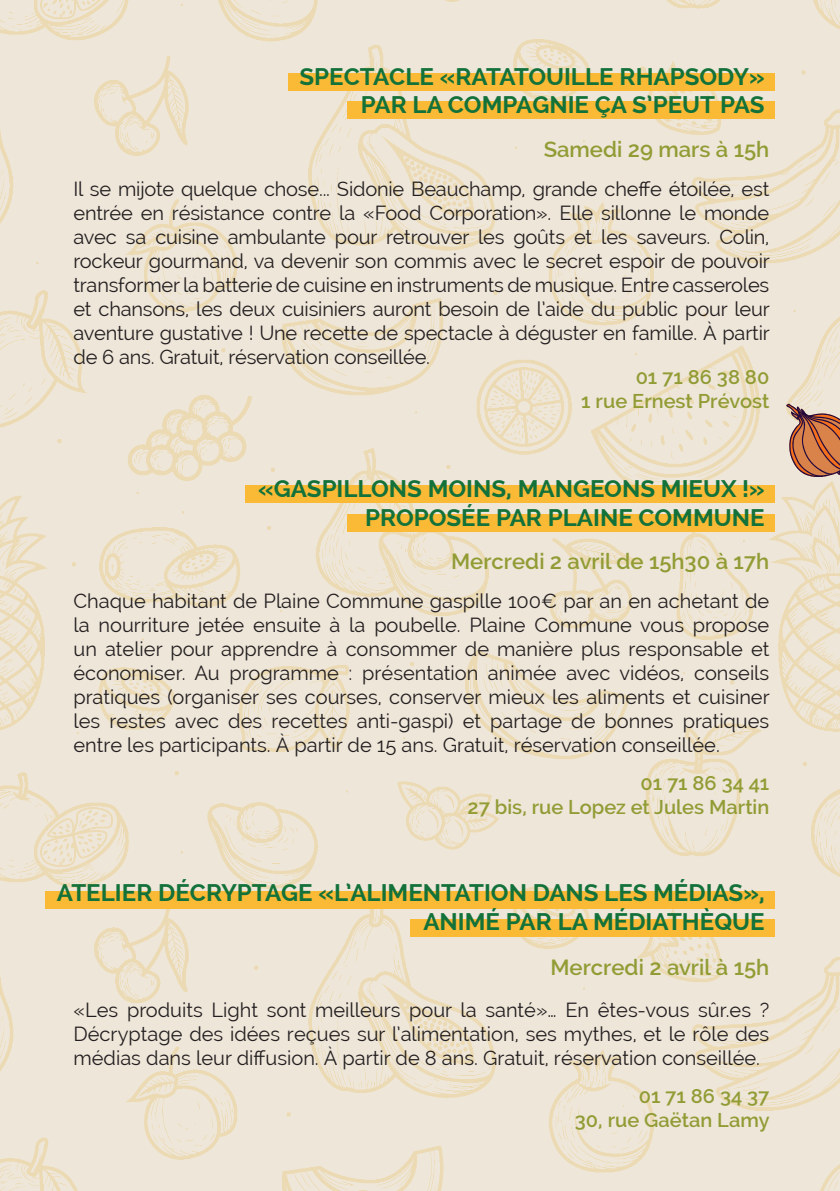
<style>
.page{position:relative;width:840px;height:1191px;background:#fff}
.page>*{position:absolute;margin:0;border:0;box-sizing:border-box;transform-origin:0 0}
.t1{font:700 24px/28.8px "Raleway";color:#13713a;text-align:right}
.t2{font:600 22px "Raleway";color:#919c35}
.t3{font:20px/24px "Raleway";color:#231f20;text-align:justify}
.t4{font:600 20px "Raleway";color:#919c35}
</style>
<div class="page">
<img style="left:0;top:0;width:839px;height:1191px">
<div style="left:245px;top:485px;width:529px;height:18px;background:#faba36"></div>
<div style="left:347px;top:101px;width:427px;height:18px;background:#faba36"></div>
<div style="left:288px;top:73px;width:486px;height:18px;background:#faba36"></div>
<div style="left:347px;top:514px;width:427px;height:17px;background:#faba36"></div>
<div style="left:46px;top:891px;width:728px;height:18px;background:#faba36"></div>
<div style="left:410px;top:919px;width:364px;height:18px;background:#faba36"></div>
<svg style="left:785px;top:404px;width:54px;height:75px;background:#c1866a"></svg>
<p class="t1" style="left:299px;top:62px;width:466px">SPECTACLE «RATATOUILLE RHAPSODY»</p>
<p class="t1" style="left:360px;top:91px;width:405px">PAR LA COMPAGNIE ÇA S’PEUT PAS</p>
<p class="t2" style="left:543px;top:136px;width:227px">Samedi 29 mars à 15h</p>
<p class="t3" style="left:73px;top:176px;width:697px">Il se mijote quelque chose... Sidonie Beauchamp, grande cheffe étoilée, est entrée en résistance contre la «Food Corporation». Elle sillonne le monde avec sa cuisine ambulante pour retrouver les goûts et les saveurs. Colin, rockeur gourmand, va devenir son commis avec le secret espoir de pouvoir transformer la batterie de cuisine en instruments de musique. Entre casseroles et chansons, les deux cuisiniers auront besoin de l’aide du public pour leur aventure gustative ! Une recette de spectacle à déguster en famille. À partir de 6 ans. Gratuit, réservation conseillée.</p>
<p class="t4" style="left:635px;top:366px;width:135px">01 71 86 38 80</p>
<p class="t4" style="left:581px;top:390px;width:189px">1 rue Ernest Prévost</p>
<p class="t1" style="left:258px;top:474px;width:507px">«GASPILLONS MOINS, MANGEONS MIEUX !»</p>
<p class="t1" style="left:365px;top:503px;width:401px">PROPOSÉE PAR PLAINE COMMUNE</p>
<p class="t2" style="left:451px;top:549px;width:319px">Mercredi 2 avril de 15h30 à 17h</p>
<p class="t3" style="left:73px;top:589px;width:697px">Chaque habitant de Plaine Commune gaspille 100€ par an en achetant de la nourriture jetée ensuite à la poubelle. Plaine Commune vous propose un atelier pour apprendre à consommer de manière plus responsable et économiser. Au programme : présentation animée avec vidéos, conseils pratiques (organiser ses courses, conserver mieux les aliments et cuisiner les restes avec des recettes anti-gaspi) et partage de bonnes pratiques entre les participants. À partir de 15 ans. Gratuit, réservation conseillée.</p>
<p class="t4" style="left:640px;top:771px;width:130px">01 71 86 34 41</p>
<p class="t4" style="left:467px;top:795px;width:303px">27 bis, rue Lopez et Jules Martin</p>
<p class="t1" style="left:57px;top:878px;width:709px">ATELIER DÉCRYPTAGE «L’ALIMENTATION DANS LES MÉDIAS»,<br>ANIMÉ PAR LA MÉDIATHÈQUE</p>
<p class="t2" style="left:550px;top:954px;width:220px">Mercredi 2 avril à 15h</p>
<p class="t3" style="left:73px;top:997px;width:697px">«Les produits Light sont meilleurs pour la santé»… En êtes-vous sûr.es ?<br>Décryptage des idées reçues sur l’alimentation, ses mythes, et le rôle des médias dans leur diffusion. À partir de 8 ans. Gratuit, réservation conseillée.</p>
<p class="t4" style="left:638px;top:1084px;width:132px">01 71 86 34 37</p>
<p class="t4" style="left:574px;top:1108px;width:196px">30, rue Gaëtan Lamy</p>
</div>
